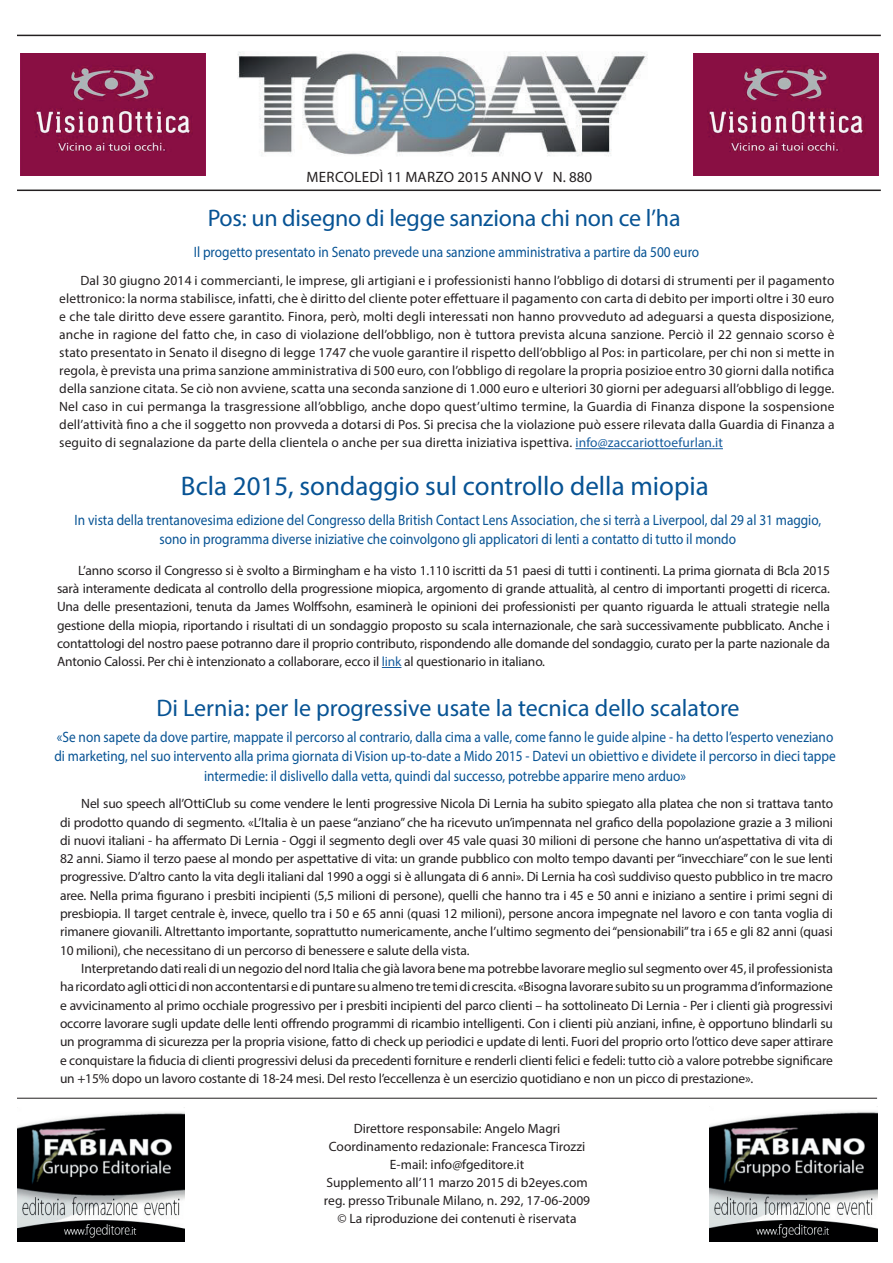
<style>
.page{position:relative;width:893px;height:1263px;background:#fff}
.page>*{position:absolute;margin:0;border:0;box-sizing:border-box;transform-origin:0 0}
.t1{font:27px "Myriad Pro";color:#075394}
.t2{font:24px "Myriad Pro";letter-spacing:-.005em;color:#075394}
.t3{font:15px/19.5px "Myriad Pro";color:#075394;text-align:center;scale:.89 1}
.t4{font:15px "Myriad Pro";letter-spacing:.02em;color:#231f20}
.t5{font:13.5px/18.3px "Myriad Pro";color:#231f20;text-align:justify}
.s1{color:#175d9e}
</style>
<div class="page">
<img style="left:237px;top:52px;width:411px;height:104px">
<hr style="left:575px;top:448px;width:148px;height:1px;background:#175d9e">
<hr style="left:17px;top:1098px;width:860px;height:1px;background:#231f20">
<img style="left:693px;top:54px;width:185px;height:122px">
<img style="left:21px;top:54px;width:185px;height:122px">
<img style="left:710px;top:1111px;width:167px;height:131px">
<img style="left:17px;top:1112px;width:167px;height:130px">
<hr style="left:17px;top:190px;width:864px;height:1px;background:#231f20">
<hr style="left:17px;top:35px;width:864px;height:1px;background:#231f20">
<svg style="left:382px;top:667px;width:19px;height:1px"></svg>
<p class="t4" style="left:307px;top:167px;width:287px">MERCOLEDÌ 11 MARZO 2015 ANNO V N. 880</p>
<h2 class="t2" style="left:208px;top:203px;width:474px">Pos: un disegno di legge sanziona chi non ce l’ha</h2>
<p class="t3" style="left:194px;top:242px;width:569px">Il progetto presentato in Senato prevede una sanzione amministrativa a partire da 500 euro</p>
<p class="t5" style="left:59px;top:272px;width:777px;text-indent:21px">Dal 30 giugno 2014 i commercianti, le imprese, gli artigiani e i professionisti hanno l’obbligo di dotarsi di strumenti per il pagamento elettronico: la norma stabilisce, infatti, che è diritto del cliente poter effettuare il pagamento con carta di debito per importi oltre i 30 euro e che tale diritto deve essere garantito. Finora, però, molti degli interessati non hanno provveduto ad adeguarsi a questa disposizione, anche in ragione del fatto che, in caso di violazione dell’obbligo, non è tuttora prevista alcuna sanzione. Perciò il 22 gennaio scorso è stato presentato in Senato il disegno di legge 1747 che vuole garantire il rispetto dell’obbligo al Pos: in particolare, per chi non si mette in regola, è prevista una prima sanzione amministrativa di 500 euro, con l’obbligo di regolare la propria posizioe entro 30 giorni dalla notifica della sanzione citata. Se ciò non avviene, scatta una seconda sanzione di 1.000 euro e ulteriori 30 giorni per adeguarsi all’obbligo di legge.<br>Nel caso in cui permanga la trasgressione all’obbligo, anche dopo quest’ultimo termine, la Guardia di Finanza dispone la sospensione dell’attività fino a che il soggetto non provveda a dotarsi di Pos. Si precisa che la violazione può essere rilevata dalla Guardia di Finanza a seguito di segnalazione da parte della clientela o anche per sua diretta iniziativa ispettiva. <span class="s1">info@zaccariottoefurlan.it</span></p>
<h1 class="t1" style="left:181px;top:469px;width:529px">Bcla 2015, sondaggio sul controllo della miopia</h1>
<p class="t3" style="left:75px;top:510px;width:840px">In vista della trentanovesima edizione del Congresso della British Contact Lens Association, che si terrà a Liverpool, dal 29 al 31 maggio, sono in programma diverse iniziative che coinvolgono gli applicatori di lenti a contatto di tutto il mondo</p>
<p class="t5" style="left:57px;top:561px;width:774px;text-indent:21px">L’anno scorso il Congresso si è svolto a Birmingham e ha visto 1.110 iscritti da 51 paesi di tutti i continenti. La prima giornata di Bcla 2015 sarà interamente dedicata al controllo della progressione miopica, argomento di grande attualità, al centro di importanti progetti di ricerca.<br>Una delle presentazioni, tenuta da James Wolffsohn, esaminerà le opinioni dei professionisti per quanto riguarda le attuali strategie nella gestione della miopia, riportando i risultati di un sondaggio proposto su scala internazionale, che sarà successivamente pubblicato. Anche i contattologi del nostro paese potranno dare il proprio contributo, rispondendo alle domande del sondaggio, curato per la parte nazionale da Antonio Calossi. Per chi è intenzionato a collaborare, ecco il <span class="s1">link</span> al questionario in italiano.</p>
<h2 class="t2" style="left:157px;top:693px;width:585px">Di Lernia: per le progressive usate la tecnica dello scalatore</h2>
<p class="t3" style="left:54px;top:727px;width:879px">«Se non sapete da dove partire, mappate il percorso al contrario, dalla cima a valle, come fanno le guide alpine - ha detto l’esperto veneziano di marketing, nel suo intervento alla prima giornata di Vision up-to-date a Mido 2015 - Datevi un obiettivo e dividete il percorso in dieci tappe intermedie: il dislivello dalla vetta, quindi dal successo, potrebbe apparire meno arduo»</p>
<p class="t5" style="left:60px;top:794px;width:775px;text-indent:21px">Nel suo speech all’OttiClub su come vendere le lenti progressive Nicola Di Lernia ha subito spiegato alla platea che non si trattava tanto di prodotto quando di segmento. «L’Italia è un paese “anziano” che ha ricevuto un’impennata nel grafico della popolazione grazie a 3 milioni di nuovi italiani - ha affermato Di Lernia - Oggi il segmento degli over 45 vale quasi 30 milioni di persone che hanno un’aspettativa di vita di 82 anni. Siamo il terzo paese al mondo per aspettative di vita: un grande pubblico con molto tempo davanti per “invecchiare” con le sue lenti progressive. D’altro canto la vita degli italiani dal 1990 a oggi si è allungata di 6 anni». Di Lernia ha così suddiviso questo pubblico in tre macro aree. Nella prima figurano i presbiti incipienti (5,5 milioni di persone), quelli che hanno tra i 45 e 50 anni e iniziano a sentire i primi segni di presbiopia. Il target centrale è, invece, quello tra i 50 e 65 anni (quasi 12 milioni), persone ancora impegnate nel lavoro e con tanta voglia di rimanere giovanili. Altrettanto importante, soprattutto numericamente, anche l’ultimo segmento dei “pensionabili” tra i 65 e gli 82 anni (quasi 10 milioni), che necessitano di un percorso di benessere e salute della vista.</p>
<p class="t5" style="left:60px;top:959px;width:775px;text-indent:21px">Interpretando dati reali di un negozio del nord Italia che già lavora bene ma potrebbe lavorare meglio sul segmento over 45, il professionista ha ricordato agli ottici di non accontentarsi e di puntare su almeno tre temi di crescita. «Bisogna lavorare subito su un programma d’informazione e avvicinamento al primo occhiale progressivo per i presbiti incipienti del parco clienti – ha sottolineato Di Lernia - Per i clienti già progressivi occorre lavorare sugli update delle lenti offrendo programmi di ricambio intelligenti. Con i clienti più anziani, infine, è opportuno blindarli su un programma di sicurezza per la propria visione, fatto di check up periodici e update di lenti. Fuori del proprio orto l’ottico deve saper attirare e conquistare la fiducia di clienti progressivi delusi da precedenti forniture e renderli clienti felici e fedeli: tutto ciò a valore potrebbe significare un +15% dopo un lavoro costante di 18-24 mesi. Del resto l’eccellenza è un esercizio quotidiano e non un picco di prestazione».</p>
<p class="t5" style="left:324px;top:1119px;width:268px;text-align:center">Direttore responsabile: Angelo Magri Coordinamento redazionale: Francesca Tirozzi E-mail: info@fgeditore.it<br>Supplemento all’11 marzo 2015 di b2eyes.com reg. presso Tribunale Milano, n. 292, 17-06-2009 © La riproduzione dei contenuti è riservata</p>
</div>
